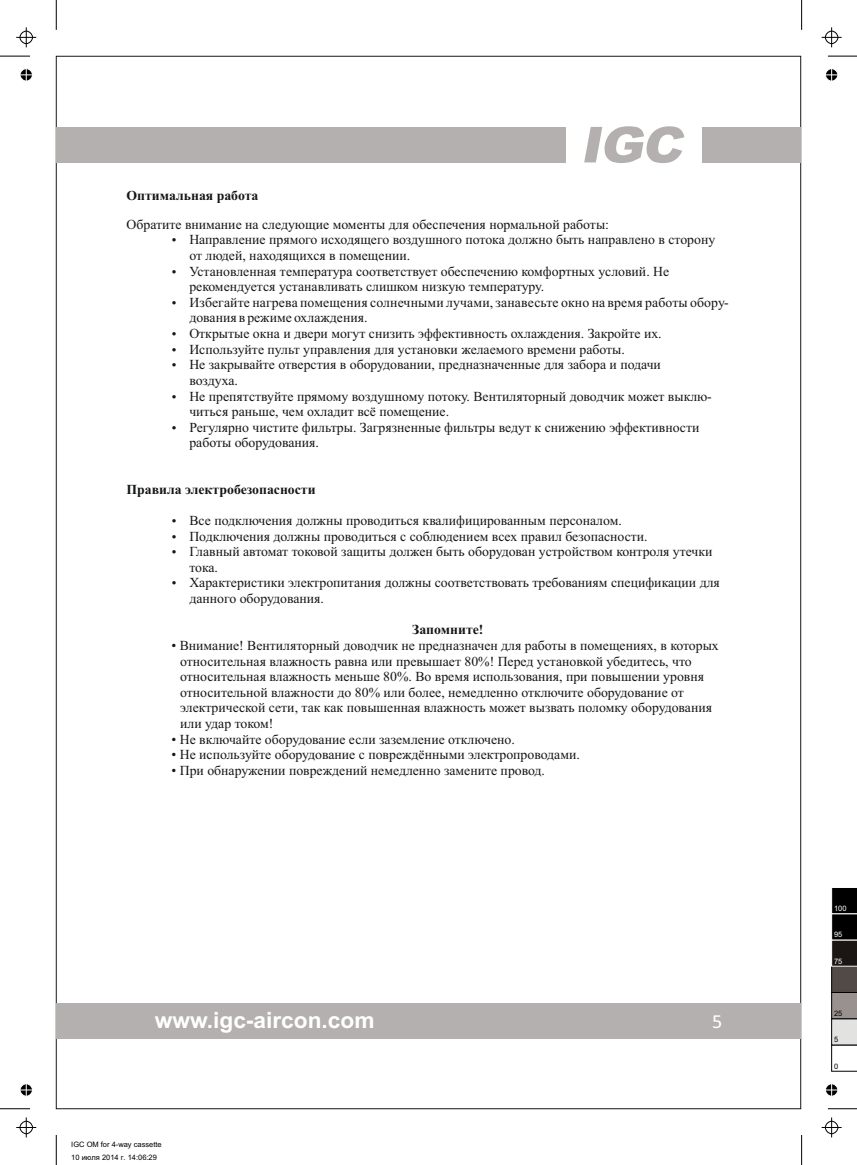
<style>
.page{position:relative;width:857px;height:1165px;background:#fff}
.page>*{position:absolute;margin:0;border:0;box-sizing:border-box;transform-origin:0 0}
.t1{font:700 22.5px "Arial";color:#fff}
.t2{font:20px "Calibri";color:#fff}
.t3{font:13.75px/15.6px "Times New Roman";color:#151616}
.t4{font:700 13.75px "Times New Roman";color:#151616}
.t5{font:7.5px/12.5px "Arial";color:#000}
.t6{font:7.5px "Arial";color:#fff}
</style>
<div class="page">
<svg style="left:584px;top:126px;width:100px;height:37px"></svg>
<div style="left:702px;top:127px;width:98px;height:35px;background:#b3b0af"></div>
<div style="left:56px;top:1003px;width:744px;height:35px;background:#b3b0af"></div>
<div style="left:56px;top:127px;width:510px;height:35px;background:#b3b0af"></div>
<hr style="left:0;top:1108px;width:30px;height:1px;background:#000">
<hr style="left:56px;top:1135px;width:1px;height:30px;background:#000">
<hr style="left:0;top:56px;width:30px;height:1px;background:#000">
<hr style="left:56px;top:0;width:1px;height:30px;background:#000">
<svg style="left:828px;top:56px;width:29px;height:1px"></svg>
<hr style="left:801px;top:0;width:1px;height:30px;background:#000">
<svg style="left:828px;top:1108px;width:29px;height:1px"></svg>
<hr style="left:801px;top:1135px;width:1px;height:30px;background:#000">
<svg style="left:16px;top:1117px;width:20px;height:20px"></svg>
<svg style="left:16px;top:27px;width:20px;height:20px"></svg>
<svg style="left:821px;top:27px;width:20px;height:20px"></svg>
<svg style="left:821px;top:1117px;width:20px;height:20px"></svg>
<svg style="left:20px;top:1083px;width:13px;height:14px"></svg>
<svg style="left:20px;top:68px;width:13px;height:13px"></svg>
<svg style="left:825px;top:68px;width:13px;height:13px"></svg>
<svg style="left:825px;top:1083px;width:13px;height:14px"></svg>
<svg style="left:831px;top:888px;width:26px;height:183px;background:#6b6867"></svg>
<p class="t4" style="left:126px;top:191px;width:133px">Оптимальная работа</p>
<p class="t3" style="left:189px;top:218px;width:541px;text-indent:-63px">Обратите внимание на следующие моменты для обеспечения нормальной работы:<br>Направление прямого исходящего воздушного потока должно быть направлено в сторону от людей, находящихся в помещении.<br>Установленная температура соответствует обеспечению комфортных условий. Не рекомендуется устанавливать слишком низкую температуру.<br>Избегайте нагрева помещения солнечными лучами, занавесьте окно на время работы обору&shy;дования в режиме охлаждения.<br>Открытые окна и двери могут снизить эффективность охлаждения. Закройте их.<br>Используйте пульт управления для установки желаемого времени работы.<br>Не закрывайте отверстия в оборудовании, предназначенные для забора и подачи<br>воздуха.<br>Не препятствуйте прямому воздушному потоку. Вентиляторный доводчик может выклю&shy;читься раньше, чем охладит всё помещение.<br>Регулярно чистите фильтры. Загрязненные фильтры ведут к снижению эффективности работы оборудования.</p>
<p class="t4" style="left:126px;top:484px;width:191px">Правила электробезопасности</p>
<p class="t3" style="left:189px;top:514px;width:532px">Все подключения должны проводиться квалифицированным персоналом.<br>Подключения должны проводиться с соблюдением всех правил безопасности.<br>Главный автомат токовой защиты должен быть оборудован устройством контроля утечки тока.<br>Характеристики электропитания должны соответствовать требованиям спецификации для данного оборудования.</p>
<p class="t4" style="left:412px;top:625px;width:73px">Запомните!</p>
<p class="t3" style="left:180px;top:639px;width:540px;text-indent:-9px">• Внимание! Вентиляторный доводчик не предназначен для работы в помещениях, в которых относительная влажность равна или превышает 80%! Перед установкой убедитесь, что относительная влажность меньше 80%. Во время использования, при повышении уровня относительной влажности до 80% или более, немедленно отключите оборудование от электрической сети, так как повышенная влажность может вызвать поломку оборудования или удар током!</p>
<p class="t3" style="left:171px;top:733px;width:345px">• Не включайте оборудование если заземление отключено.</p>
<p class="t3" style="left:171px;top:748px;width:410px">• Не используйте оборудование с повреждёнными электропроводами.</p>
<p class="t3" style="left:171px;top:764px;width:375px">• При обнаружении повреждений немедленно замените провод.</p>
<h1 class="t1" style="left:155px;top:1012px;width:221px">www.igc-aircon.com</h1>
<h2 class="t2" style="left:712px;top:1013px;width:12px">5</h2>
<p class="t5" style="left:71px;top:1139px;width:92px">IGC OM for 4-way cassette<br>10 июля 2014 г. 14:06:29</p>
<p class="t6" style="left:834px;top:906px;width:14px">100</p>
<p class="t6" style="left:834px;top:932px;width:10px">95</p>
<p class="t6" style="left:834px;top:958px;width:10px">75</p>
<p class="t5" style="left:834px;top:1008px;width:10px">25</p>
<p class="t5" style="left:834px;top:1034px;width:6px">5</p>
<p class="t5" style="left:834px;top:1060px;width:6px">0</p>
</div>
